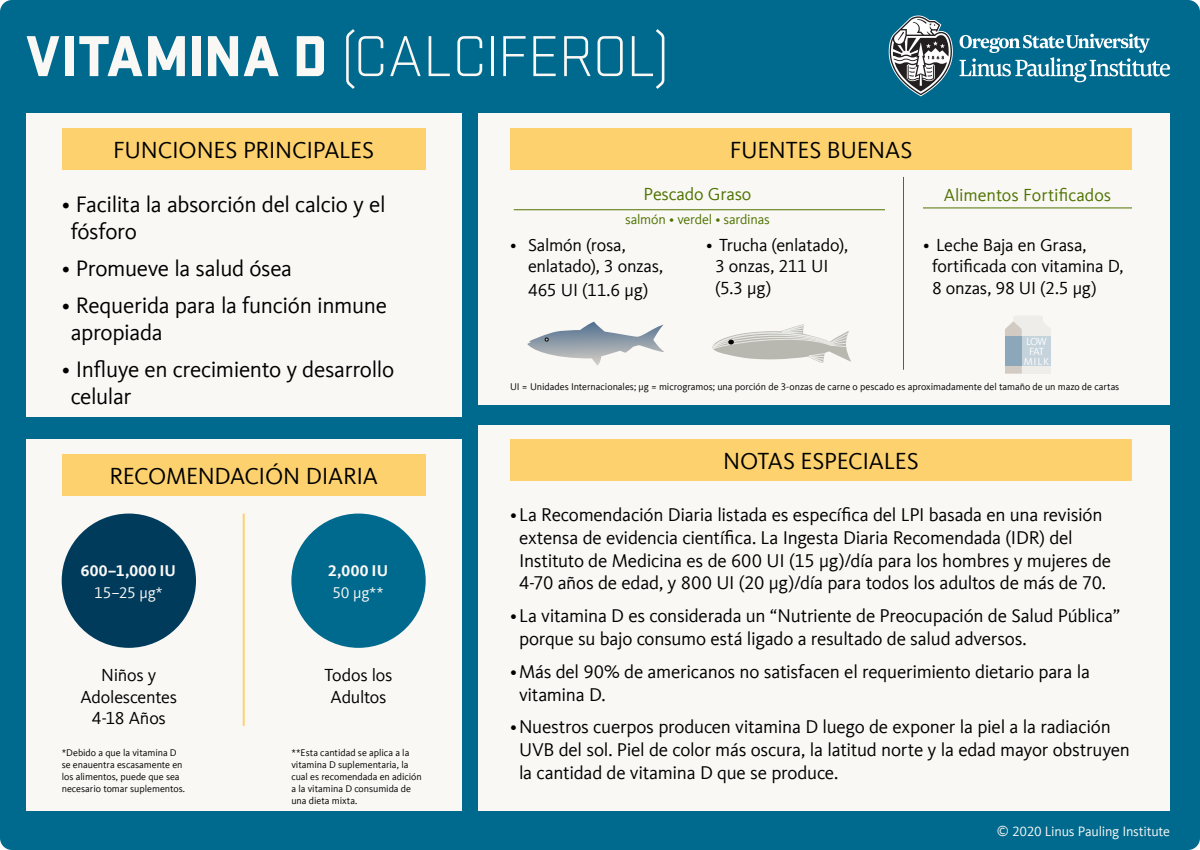
<style>
.page{position:relative;width:1200px;height:850px;background:#006a8e}
.page>*{position:absolute;margin:0;border:0;box-sizing:border-box;transform-origin:0 0}
.t1{font:300 60px "Stratum 2";letter-spacing:-.015em;color:#faf8f5}
.Special_Notes_2{font:24px "Kievit Offc";letter-spacing:-.015em;color:#000}
.Section_header_3{font:24px "Kievit Offc";letter-spacing:-.01em;color:#000}
.t2{font:23px/27px "Kievit Offc";letter-spacing:-.015em;color:#000}
.t3{font:19px/22.8px "Kievit Offc";letter-spacing:-.015em;color:#000}
.Special_Notes_2-2{font:18px/21.6px "Kievit Offc";letter-spacing:-.015em;color:#000}
.food_source_labels{font:18px "Kievit Offc";letter-spacing:-.005em;color:#4e7300}
.Special_Notes_2-3{font:18px "Kievit Offc";letter-spacing:-.01em;color:#4e7300}
.t4{font:700 16px "Kievit Offc";letter-spacing:.02em;color:#faf8f5}
.t5{font:16px "Kievit Offc";letter-spacing:-.01em;color:#faf8f5}
.copyright{font:14px "Kievit Offc";letter-spacing:-.015em;color:#faf8f5}
.Special_Notes_2-4{font:14px "Kievit Offc";letter-spacing:-.015em;color:#4e7300}
.Lower_bp_header{font:10.7px/9.9px "Kievit Offc";letter-spacing:-.065em;color:#fff;text-align:center}
.Special_Notes_2-5{font:10px/12px "Kievit Offc";letter-spacing:-.005em;color:#000}
.s1{font-weight:900}
</style>
<div class="page">
<div style="left:478px;top:113px;width:692px;height:292px;background:#faf8f5"></div>
<div style="left:26px;top:113px;width:436px;height:304px;background:#faf8f5"></div>
<div style="left:478px;top:425px;width:692px;height:386px;background:#faf8f5"></div>
<div style="left:26px;top:439px;width:436px;height:372px;background:#faf8f5"></div>
<hr style="left:243px;top:514px;width:2px;height:212px;background:#fdd26e">
<svg style="left:888px;top:15px;width:65px;height:81px"></svg>
<svg style="left:959px;top:34px;width:211px;height:48px"></svg>
<hr style="left:923px;top:208px;width:209px;height:1px;background:#4e7300">
<hr style="left:903px;top:177px;width:1px;height:193px;background:#4e7300">
<div style="left:291px;top:514px;width:135px;height:134px;background:#006a8e;border-radius:50%"></div>
<div style="left:62px;top:514px;width:134px;height:134px;background:#003b5c;border-radius:50%"></div>
<hr style="left:514px;top:210px;width:371px;height:1px;background:#4e7300">
<div style="left:62px;top:128px;width:364px;height:42px;background:#fdd26e"></div>
<div style="left:510px;top:439px;width:622px;height:42px;background:#fdd26e"></div>
<div style="left:510px;top:128px;width:622px;height:42px;background:#fdd26e"></div>
<div style="left:62px;top:454px;width:364px;height:42px;background:#fdd26e"></div>
<svg style="left:527px;top:322px;width:137px;height:44px"></svg>
<div style="left:1013px;top:315px;width:30px;height:6px;background:#efedea;border-radius:2px"></div>
<svg style="left:1005px;top:321px;width:46px;height:53px"></svg>
<div style="left:1005px;top:337px;width:17px;height:29px;background:#8ba7b9"></div>
<svg style="left:712px;top:324px;width:139px;height:39px"></svg>
<p class="t1" style="left:26px;top:20px;width:645px"><span class="s1">VITAMINA D</span> (CALCIFEROL)</p>
<p class="Special_Notes_2" style="left:113px;top:137px;width:262px">FUNCIONES PRINCIPALES</p>
<p class="Section_header_3" style="left:730px;top:137px;width:184px">FUENTES BUENAS</p>
<p class="t2" style="left:71px;top:192px;width:316px;text-indent:-9px">• Facilita la absorción del calcio y el fósforo</p>
<p class="t2" style="left:62px;top:256px;width:232px">• Promueve la salud ósea</p>
<p class="t2" style="left:71px;top:293px;width:318px;text-indent:-9px">• Requerida para la función inmune apropiada</p>
<p class="t2" style="left:71px;top:357px;width:325px;text-indent:-9px">• Influye en crecimiento y desarrollo celular</p>
<p class="Special_Notes_2" style="left:109px;top:463px;width:270px">RECOMENDACIÓN DIARIA</p>
<p class="t4" style="left:81px;top:561px;width:97px">600–1,000 IU</p>
<p class="t5" style="left:94px;top:584px;width:70px">15–25 µg*</p>
<p class="t4" style="left:328px;top:561px;width:61px">2,000 IU</p>
<p class="t5" style="left:332px;top:584px;width:53px">50 µg**</p>
<p class="Special_Notes_2-2" style="left:325px;top:664px;width:70px;line-height:22px;text-align:center">Todos los<br>Adultos</p>
<p class="Special_Notes_2-2" style="left:81px;top:665px;width:98px;text-align:center">Niños y<br>Adolescentes<br>4-18 Años</p>
<p class="Special_Notes_2-5" style="left:62px;top:746px;width:125px">*Debido a que la vitamina D se enauentra escasamente en los alimentos, puede que sea necesario tomar suplementos.</p>
<p class="Special_Notes_2-5" style="left:291px;top:746px;width:132px">**Esta cantidad se aplica a la vitamina D suplementaria, la cual es recomendada en adición a la vitamina D consumida de una dieta mixta.</p>
<p class="Special_Notes_2-3" style="left:644px;top:184px;width:109px">Pescado Graso</p>
<p class="Special_Notes_2-4" style="left:625px;top:211px;width:146px">salmón • verdel • sardinas</p>
<p class="Special_Notes_2-2" style="left:528px;top:234px;width:137px;text-indent:-18px">• Salmón (rosa, enlatado), 3 onzas,</p>
<p class="Special_Notes_2-2" style="left:528px;top:280px;width:122px">465 UI (11.6 μg)</p>
<p class="Special_Notes_2-2" style="left:715px;top:234px;width:135px;text-indent:-9px">• Trucha (enlatado),<br>3 onzas, 211 UI (5.3 μg)</p>
<p class="food_source_labels" style="left:944px;top:184px;width:169px">Alimentos Fortificados</p>
<p class="Special_Notes_2-2" style="left:932px;top:234px;width:193px;text-indent:-9px">• Leche Baja en Grasa, fortificada con vitamina D,<br>8 onzas, 98 UI (2.5 μg)</p>
<p class="Lower_bp_header" style="left:1024px;top:337px;width:27px">LOW<br>FAT<br>MILK</p>
<p class="Special_Notes_2-5" style="left:510px;top:380px;width:611px">UI = Unidades Internacionales; μg = microgramos; una porción de 3-onzas de carne o pescado es aproximadamente del tamaño de un mazo de cartas</p>
<p class="Special_Notes_2" style="left:723px;top:448px;width:197px">NOTAS ESPECIALES</p>
<p class="t3" style="left:519px;top:504px;width:594px;text-indent:-9px">•La Recomendación Diaria listada es específica del LPI basada en una revisión extensa de evidencia científica. La Ingesta Diaria Recomendada (IDR) del Instituto de Medicina es de 600 UI (15 μg)/día para los hombres y mujeres de 4-70 años de edad, y 800 UI (20 μg)/día para todos los adultos de más de 70.</p>
<p class="t3" style="left:519px;top:605px;width:603px;text-indent:-9px">•La vitamina D es considerada un “Nutriente de Preocupación de Salud Pública” porque su bajo consumo está ligado a resultado de salud adversos.</p>
<p class="t3" style="left:519px;top:660px;width:572px;text-indent:-9px">•Más del 90% de americanos no satisfacen el requerimiento dietario para la vitamina D.</p>
<p class="t3" style="left:519px;top:716px;width:613px;text-indent:-9px">•Nuestros cuerpos producen vitamina D luego de exponer la piel a la radiación<br>UVB del sol. Piel de color más oscura, la latitud norte y la edad mayor obstruyen la cantidad de vitamina D que se produce.</p>
<p class="copyright" style="left:997px;top:824px;width:175px">© 2020 Linus Pauling Institute</p>
</div>
